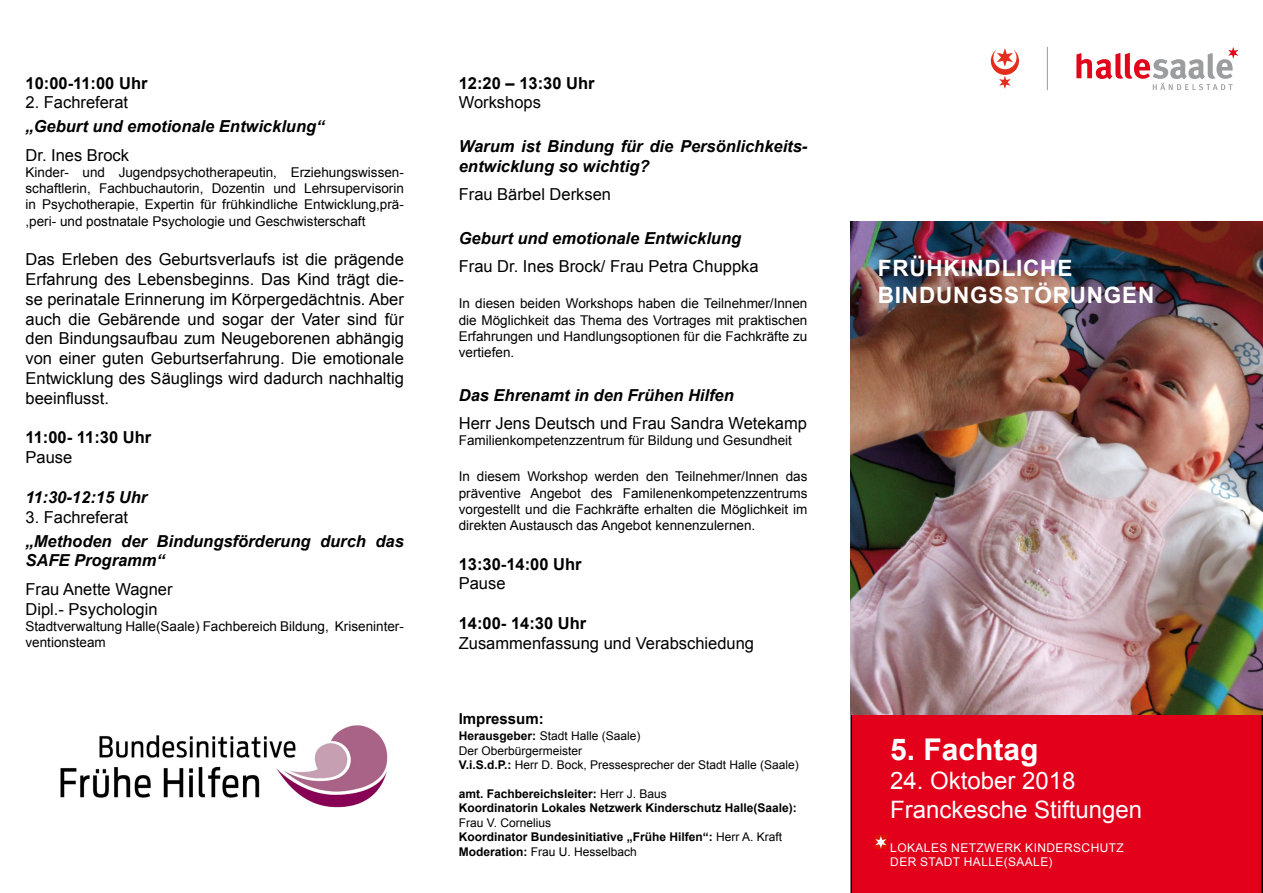
<style>
.page{position:relative;width:1263px;height:893px;background:#fff}
.page>*{position:absolute;margin:0;border:0;box-sizing:border-box;transform-origin:0 0}
.t1{font:700 30px "Arial";color:#fff}
.t2{font:24px/28.8px "Arial";color:#fff}
.t3{font:700 22.5px/27px "Arial";letter-spacing:.035em;color:#fff}
.t4{font:16.5px/19.8px "Arial";color:#000;text-align:justify}
.t5{font:italic 700 16.5px/19.8px "Arial";color:#000}
.t6{font:700 16.5px "Arial";color:#000}
.t7{font:700 15px "Arial";color:#000}
.t8{font:13.5px/16.2px "Arial";color:#000;text-align:justify}
.t9{font:700 12px/14.4px "Arial";color:#000}
.t10{font:12px/14.4px "Arial";color:#000}
.t11{font:12px/14.4px "Arial";letter-spacing:.035em;color:#fff}
.s1{font-weight:700}
.s2{font-weight:400}
</style>
<div class="page">
<div style="left:850px;top:715px;width:413px;height:178px;background:#e2001a"></div>
<svg style="left:875px;top:836px;width:11px;height:12px"></svg>
<img style="left:850px;top:221px;width:413px;height:494px">
<svg style="left:1076px;top:47px;width:162px;height:43px"></svg>
<hr style="left:1047px;top:47px;width:1px;height:43px;background:#9c9d9f">
<svg style="left:991px;top:48px;width:28px;height:41px"></svg>
<img style="left:60px;top:725px;width:328px;height:83px">
<p class="t6" style="left:26px;top:71px;width:124px">10:00-11:00 Uhr</p>
<p class="t4" style="left:26px;top:93px;width:104px">2. Fachreferat</p>
<p class="t5" style="left:26px;top:117px;width:300px">„Geburt und emotionale Entwicklung“</p>
<p class="t4" style="left:26px;top:145px;width:105px">Dr. I nes Brock</p>
<p class="t8" style="left:26px;top:164px;width:380px">Kinder- und Jugendpsychotherapeutin, Erziehungswissen&shy;schaftlerin, Fachbuchautorin, Dozentin und Lehrsupervisorin in Psychotherapie, Expertin für frühkindliche Entwicklung,prä-,peri- und postnatale Psychologie und Geschwisterschaft</p>
<p class="t4" style="left:26px;top:249px;width:380px">Das Erleben des Geburtsverlaufs ist die prägende Erfahrung des Lebensbeginns. Das Kind trägt die&shy;se perinatale Erinnerung im Körpergedächtnis. Aber auch die Gebärende und sogar der Vater sind für den Bindungsaufbau zum Neugeborenen abhängig von einer guten Geburtserfahrung. Die emotionale Entwicklung des Säuglings wird dadurch nachhaltig beeinflusst.</p>
<p class="t6" style="left:26px;top:426px;width:127px">11:00- 11:30 Uhr</p>
<p class="t4" style="left:26px;top:447px;width:48px">Pause</p>
<p class="t5" style="left:26px;top:488px;width:123px">11:30-12:15 Uhr</p>
<p class="t4" style="left:26px;top:507px;width:104px">3. Fachreferat</p>
<p class="t5" style="left:26px;top:531px;width:380px">„Methoden der Bindungsförderung durch das<br>SAFE Programm“</p>
<p class="t4" style="left:26px;top:579px;width:149px">Frau Anette Wagner<br>Dipl.- Psychologin</p>
<p class="t8" style="left:26px;top:618px;width:380px">Stadtverwaltung Halle(Saale) Fachbereich Bildung, Kriseninter&shy;ventionsteam</p>
<p class="t6" style="left:459px;top:71px;width:137px">12:20 – 13:30 Uhr</p>
<p class="t4" style="left:459px;top:93px;width:84px">Workshops</p>
<p class="t5" style="left:459px;top:137px;width:350px">Warum ist Bindung für die Persönlichkeits&shy;entwicklung so wichtig?</p>
<p class="t4" style="left:459px;top:185px;width:154px">Frau Bärbel Derksen</p>
<p class="t5" style="left:459px;top:229px;width:284px">Geburt und emotionale Entwicklung</p>
<p class="t4" style="left:459px;top:257px;width:301px">Frau Dr. I nes Brock/ Frau Petra Chuppka</p>
<p class="t8" style="left:459px;top:296px;width:350px">I n diesen beiden Workshops haben die Teilnehmer/I nnen die Möglichkeit das Thema des Vortrages mit praktischen Erfahrungen und Handlungsoptionen für die Fachkräfte zu vertiefen.</p>
<p class="t5" style="left:459px;top:386px;width:277px">Das Ehrenamt in den Frühen Hilfen</p>
<p class="t4" style="left:459px;top:413px;width:350px">Herr Jens Deutsch und Frau Sandra Wetekamp</p>
<p class="t8" style="left:459px;top:432px;width:335px">Familienkompetenzzentrum für Bildung und Gesundheit</p>
<p class="t8" style="left:459px;top:468px;width:350px">I n diesem Workshop werden den Teilnehmer/I nnen das präventive Angebot des Familenenkompetenzzentrums vorgestellt und die Fachkräfte erhalten die Möglichkeit im direkten Austausch das Angebot kennenzulernen.</p>
<p class="t6" style="left:459px;top:552px;width:125px">13:30-14:00 Uhr</p>
<p class="t4" style="left:459px;top:574px;width:48px">Pause</p>
<p class="t6" style="left:459px;top:612px;width:129px">14:00- 14:30 Uhr</p>
<p class="t4" style="left:459px;top:633px;width:297px">Zusammenfassung und Verabschiedung</p>
<p class="t7" style="left:459px;top:708px;width:87px">Impressum:</p>
<p class="t10" style="left:459px;top:729px;width:342px"><span class="s1">Herausgeber:</span> Stadt Halle (Saale)<br>Der Oberbürgermeister<br><span class="s1">V.i.S.d.P.:</span> Herr D. Bock, Pressesprecher der Stadt Halle (Saale)</p>
<p class="t9" style="left:459px;top:787px;width:340px">amt. Fachbereichsleiter: <span class="s2">Herr J. Baus<br></span>Koordinatorin Lokales Netzwerk Kinderschutz Halle(Saale):</p>
<p class="t9" style="left:459px;top:816px;width:325px"><span class="s2">Frau V. Cornelius<br></span>Koordinator Bundesinitiative „Frühe Hilfen“: <span class="s2">Herr A. Kraft<br></span>Moderation: <span class="s2">Frau U . Hesselbach</span></p>
<h3 class="t3" style="left:878px;top:255px;width:278px">frühkindliche<br>Bindungsstörungen</h3>
<h1 class="t1" style="left:890px;top:729px;width:150px">5. Fachtag</h1>
<h2 class="t2" style="left:890px;top:766px;width:254px">24. Oktober 2018<br>Franckesche Stiftungen</h2>
<p class="t11" style="left:890px;top:840px;width:235px">Lokales Netzwerk Kin derschutz der Stadt Hall e(Saal e)</p>
</div>
